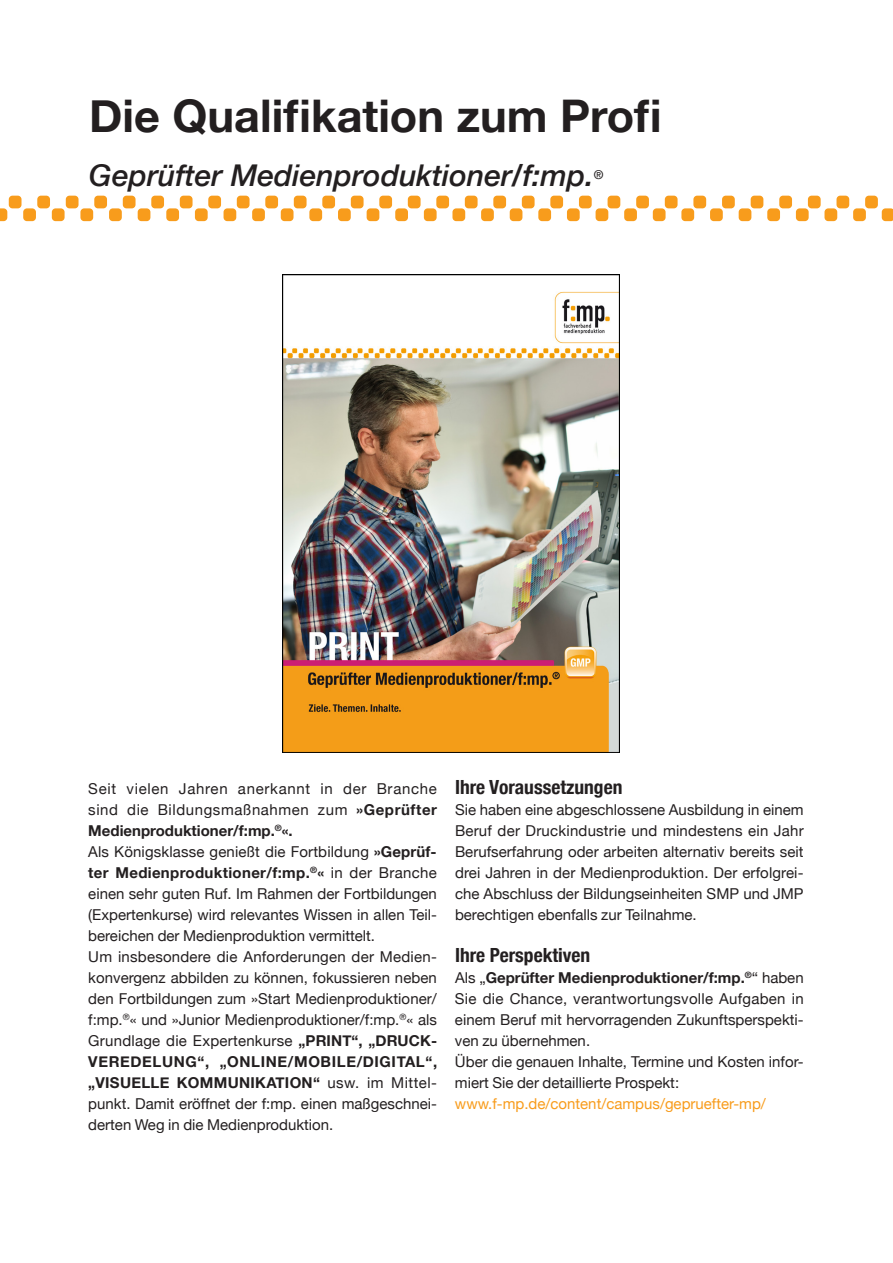
<style>
.page{position:relative;width:893px;height:1263px;background:#fff}
.page>*{position:absolute;margin:0;border:0;box-sizing:border-box;transform-origin:0 0}
.t1{font:700 45px "Helvetica Neue";color:#231f20}
.t2{font:italic 500 30px "Helvetica Neue";color:#231f20}
.t3{font:700 condensed 19.5px "Helvetica Neue";color:#231f20}
.t4{font:15px/21px "Helvetica Neue";color:#231f20}
.t5{font:15px "Helvetica Neue";color:#f89c1c}
.t6{font:italic 500 12.15px "Helvetica Neue";color:#231f20}
.s1{font-weight:700}
</style>
<div class="page">
<div style="left:9px;top:196px;width:13px;height:12px;background:#f89c1c;border-radius:4px"></div>
<div style="left:37px;top:196px;width:13px;height:12px;background:#f89c1c;border-radius:4px"></div>
<div style="left:66px;top:196px;width:13px;height:12px;background:#f89c1c;border-radius:4px"></div>
<div style="left:94px;top:196px;width:13px;height:12px;background:#f89c1c;border-radius:4px"></div>
<div style="left:123px;top:196px;width:13px;height:12px;background:#f89c1c;border-radius:4px"></div>
<div style="left:151px;top:196px;width:13px;height:12px;background:#f89c1c;border-radius:4px"></div>
<div style="left:180px;top:196px;width:13px;height:12px;background:#f89c1c;border-radius:4px"></div>
<div style="left:208px;top:196px;width:13px;height:12px;background:#f89c1c;border-radius:4px"></div>
<div style="left:237px;top:196px;width:13px;height:12px;background:#f89c1c;border-radius:4px"></div>
<div style="left:265px;top:196px;width:13px;height:12px;background:#f89c1c;border-radius:4px"></div>
<div style="left:294px;top:196px;width:13px;height:12px;background:#f89c1c;border-radius:4px"></div>
<div style="left:322px;top:196px;width:13px;height:12px;background:#f89c1c;border-radius:4px"></div>
<div style="left:351px;top:196px;width:13px;height:12px;background:#f89c1c;border-radius:4px"></div>
<div style="left:379px;top:196px;width:13px;height:12px;background:#f89c1c;border-radius:4px"></div>
<div style="left:408px;top:196px;width:13px;height:12px;background:#f89c1c;border-radius:4px"></div>
<div style="left:436px;top:196px;width:13px;height:12px;background:#f89c1c;border-radius:4px"></div>
<div style="left:465px;top:196px;width:13px;height:12px;background:#f89c1c;border-radius:4px"></div>
<div style="left:493px;top:196px;width:13px;height:12px;background:#f89c1c;border-radius:4px"></div>
<div style="left:522px;top:196px;width:13px;height:12px;background:#f89c1c;border-radius:4px"></div>
<div style="left:550px;top:196px;width:13px;height:12px;background:#f89c1c;border-radius:4px"></div>
<div style="left:579px;top:196px;width:13px;height:12px;background:#f89c1c;border-radius:4px"></div>
<div style="left:608px;top:196px;width:12px;height:12px;background:#f89c1c;border-radius:4px"></div>
<div style="left:636px;top:196px;width:13px;height:12px;background:#f89c1c;border-radius:4px"></div>
<div style="left:665px;top:196px;width:13px;height:12px;background:#f89c1c;border-radius:4px"></div>
<div style="left:693px;top:196px;width:13px;height:12px;background:#f89c1c;border-radius:4px"></div>
<div style="left:722px;top:196px;width:13px;height:12px;background:#f89c1c;border-radius:4px"></div>
<div style="left:751px;top:196px;width:12px;height:12px;background:#f89c1c;border-radius:4px"></div>
<div style="left:779px;top:196px;width:13px;height:12px;background:#f89c1c;border-radius:4px"></div>
<div style="left:808px;top:196px;width:13px;height:12px;background:#f89c1c;border-radius:4px"></div>
<div style="left:836px;top:196px;width:13px;height:12px;background:#f89c1c;border-radius:4px"></div>
<div style="left:865px;top:196px;width:13px;height:12px;background:#f89c1c;border-radius:4px"></div>
<svg style="left:0;top:208px;width:7px;height:13px"></svg>
<div style="left:23px;top:208px;width:13px;height:13px;background:#f89c1c;border-radius:4px"></div>
<div style="left:52px;top:208px;width:13px;height:13px;background:#f89c1c;border-radius:4px"></div>
<div style="left:80px;top:208px;width:13px;height:13px;background:#f89c1c;border-radius:4px"></div>
<div style="left:109px;top:208px;width:13px;height:13px;background:#f89c1c;border-radius:4px"></div>
<div style="left:138px;top:208px;width:12px;height:13px;background:#f89c1c;border-radius:4px"></div>
<div style="left:166px;top:208px;width:13px;height:13px;background:#f89c1c;border-radius:4px"></div>
<div style="left:195px;top:208px;width:13px;height:13px;background:#f89c1c;border-radius:4px"></div>
<div style="left:224px;top:208px;width:12px;height:13px;background:#f89c1c;border-radius:4px"></div>
<div style="left:252px;top:208px;width:13px;height:13px;background:#f89c1c;border-radius:4px"></div>
<div style="left:281px;top:208px;width:12px;height:13px;background:#f89c1c;border-radius:4px"></div>
<div style="left:309px;top:208px;width:13px;height:13px;background:#f89c1c;border-radius:4px"></div>
<div style="left:338px;top:208px;width:13px;height:13px;background:#f89c1c;border-radius:4px"></div>
<div style="left:367px;top:208px;width:12px;height:13px;background:#f89c1c;border-radius:4px"></div>
<div style="left:395px;top:208px;width:13px;height:13px;background:#f89c1c;border-radius:4px"></div>
<div style="left:424px;top:208px;width:13px;height:13px;background:#f89c1c;border-radius:4px"></div>
<div style="left:452px;top:208px;width:13px;height:13px;background:#f89c1c;border-radius:4px"></div>
<div style="left:481px;top:208px;width:13px;height:13px;background:#f89c1c;border-radius:4px"></div>
<div style="left:510px;top:208px;width:12px;height:13px;background:#f89c1c;border-radius:4px"></div>
<div style="left:538px;top:208px;width:13px;height:13px;background:#f89c1c;border-radius:4px"></div>
<div style="left:567px;top:208px;width:13px;height:13px;background:#f89c1c;border-radius:4px"></div>
<div style="left:596px;top:208px;width:12px;height:13px;background:#f89c1c;border-radius:4px"></div>
<div style="left:624px;top:208px;width:13px;height:13px;background:#f89c1c;border-radius:4px"></div>
<div style="left:653px;top:208px;width:13px;height:13px;background:#f89c1c;border-radius:4px"></div>
<div style="left:681px;top:208px;width:13px;height:13px;background:#f89c1c;border-radius:4px"></div>
<div style="left:710px;top:208px;width:13px;height:13px;background:#f89c1c;border-radius:4px"></div>
<div style="left:739px;top:208px;width:12px;height:13px;background:#f89c1c;border-radius:4px"></div>
<div style="left:767px;top:208px;width:13px;height:13px;background:#f89c1c;border-radius:4px"></div>
<div style="left:796px;top:208px;width:13px;height:13px;background:#f89c1c;border-radius:4px"></div>
<div style="left:824px;top:208px;width:13px;height:13px;background:#f89c1c;border-radius:4px"></div>
<div style="left:853px;top:208px;width:13px;height:13px;background:#f89c1c;border-radius:4px"></div>
<svg style="left:882px;top:208px;width:11px;height:13px"></svg>
<img style="left:282px;top:275px;width:337px;height:477px">
<h1 class="t1" style="left:89px;top:81px;width:574px">Die Qualifikation zum Profi</h1>
<h2 class="t2" style="left:89px;top:149px;width:506px">Geprüfter Medienproduktioner/f:mp.</h2>
<p class="t6" style="left:594px;top:164px;width:11px">®</p>
<p class="t4" style="left:88px;top:779px;width:350px">Seit vielen Jahren anerkannt in der Branche sind die Bildungsmaßnahmen zum <span class="s1">»Geprüfter Medienproduktioner/f:mp.</span><sup>®</sup><span class="s1">«.<br></span>Als Königsklasse genießt die Fortbildung <span class="s1">»Geprüf&shy;ter Medienproduktioner/f:mp.</span><sup>®</sup><span class="s1">«</span> in der Branche einen sehr guten Ruf. Im Rahmen der Fortbildungen (Expertenkurse) wird relevantes Wissen in allen Teil&shy;bereichen der Medienproduktion vermittelt.<br>Um insbesondere die Anforderungen der Medien&shy;konvergenz abbilden zu können, fokussieren neben den Fortbildungen zum »Start Medienproduktioner/ f:mp.<sup>®</sup>« und »Junior Medienproduktioner/f:mp.<sup>®</sup>« als Grundlage die Expertenkurse <span class="s1">„PRINT“, „DRUCK-VEREDELUNG“, „ONLINE/MOBILE/DIGITAL“, „VISUELLE KOMMUNIKATION“</span> usw. im Mittel&shy;punkt. Damit eröffnet der f:mp. einen maßgeschnei&shy;derten Weg in die Medienproduktion.</p>
<h3 class="t3" style="left:455px;top:771px;width:169px">Ihre Voraussetzungen</h3>
<p class="t4" style="left:455px;top:800px;width:350px;text-align:justify">Sie haben eine abgeschlossene Ausbildung in einem Beruf der Druckindustrie und mindestens ein Jahr Berufserfahrung oder arbeiten alternativ bereits seit drei Jahren in der Medienproduktion. Der erfolgrei&shy;che Abschluss der Bildungseinheiten SMP und JMP berechtigen ebenfalls zur Teilnahme.</p>
<h3 class="t3" style="left:455px;top:939px;width:137px">Ihre Perspektiven</h3>
<p class="t4" style="left:455px;top:968px;width:350px">Als „<span class="s1">Geprüfter Medienproduktioner/f:mp.</span><sup>®</sup>“ haben Sie die Chance, verantwortungsvolle Aufgaben in einem Beruf mit hervorragenden Zukunftsperspekti&shy;ven zu übernehmen.<br>Über die genauen Inhalte, Termine und Kosten infor&shy;miert Sie der detaillierte Prospekt:</p>
<p class="t5" style="left:455px;top:1093px;width:312px">www.f-mp.de/content/campus/gepruefter-mp/</p>
</div>
